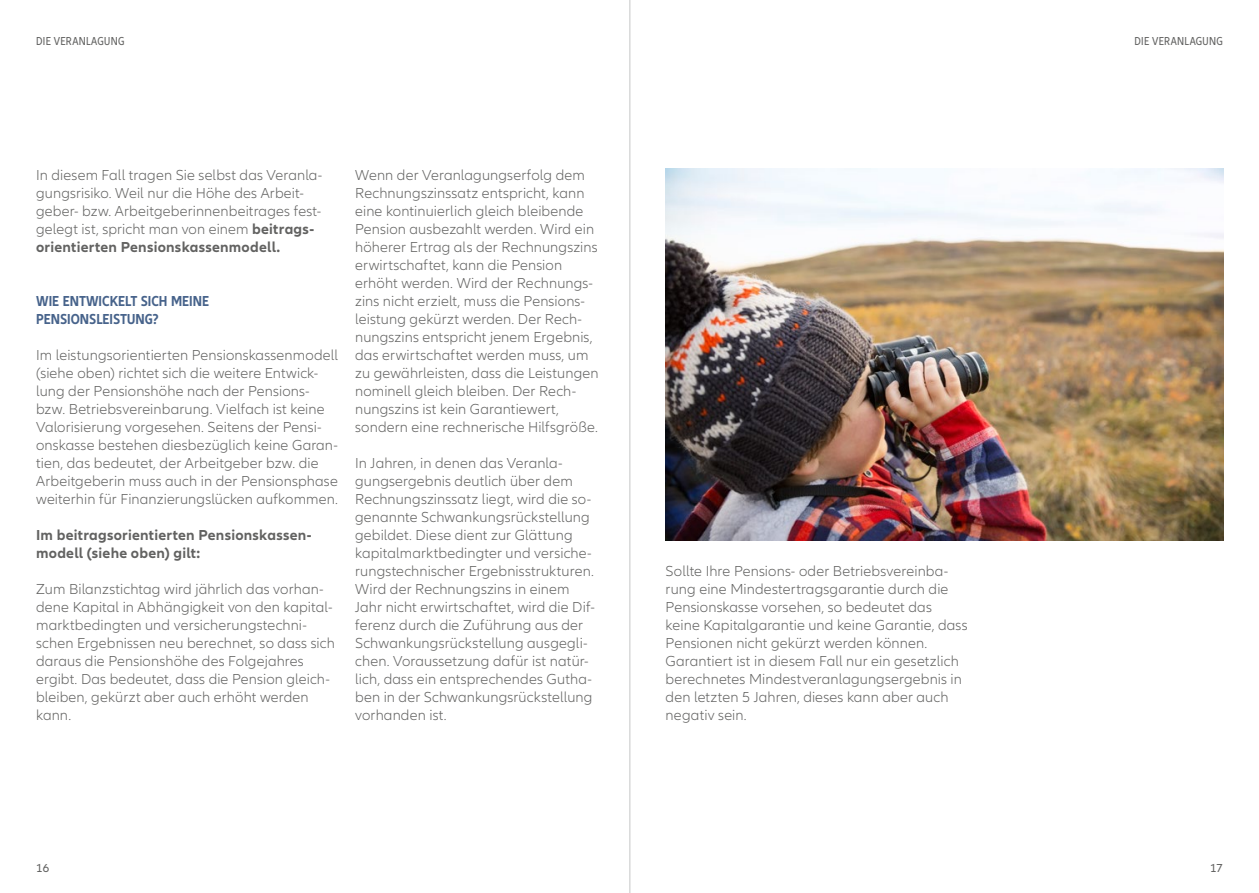
<style>
.page{position:relative;width:1259px;height:893px;background:#fff}
.page>*{position:absolute;margin:0;border:0;box-sizing:border-box;transform-origin:0 0}
.t1{font:300 15px/18px "Allianz Neo";letter-spacing:.01em;color:#626261}
.t2{font:700 15px/18px "Allianz Neo";letter-spacing:.015em;color:#626261}
.t3{font:700 condensed 15px "Allianz Neo";color:#47638b}
.t4{font:condensed 12px "Allianz Neo";letter-spacing:.025em;color:#626261}
.t5{font:12px "Allianz Neo";color:#626261}
.s1{font-weight:700}
</style>
<div class="page">
<img style="left:665px;top:169px;width:558px;height:371px">
<hr style="left:629px;top:0;width:1px;height:893px;background:#c5c6c6">
<p class="t4" style="left:36px;top:34px;width:90px">DIE VERANLAGUNG</p>
<p class="t4" style="left:1134px;top:34px;width:90px">DIE VERANLAGUNG</p>
<p class="t1" style="left:36px;top:167px;width:288px">In diesem Fall tragen Sie selbst das Veranla&shy;gungsrisiko. Weil nur die Höhe des Arbeit&shy;geber- bzw. Arbeitgeberinnenbeitrages fest&shy;gelegt ist, spricht man von einem <span class="s1">beitrags&shy;orientierten Pensionskassenmodell.</span></p>
<p class="t3" style="left:36px;top:292px;width:82px">WIE ENTWICKELT</p>
<p class="t3" style="left:141px;top:292px;width:39px">SICHMEINE</p>
<p class="t3" style="left:36px;top:310px;width:16px">PENSIONSLEISTUNG</p>
<p class="t3" style="left:153px;top:310px;width:7px">?</p>
<p class="t1" style="left:36px;top:347px;width:303px">Im leistungsorientierten Pensionskassenmodell (siehe oben) richtet sich die weitere Entwick&shy;lung der Pensionshöhe nach der Pensions&shy;bzw. Betriebsvereinbarung. Vielfach ist keine Valorisierung vorgesehen. Seitens der Pensi&shy;onskasse bestehen diesbezüglich keine Garan&shy;tien, das bedeutet, der Arbeitgeber bzw. die Arbeitgeberin muss auch in der Pensionsphase weiterhin für Finanzierungslücken aufkommen.</p>
<p class="t2" style="left:36px;top:526px;width:277px">Im beitragsorientierten Pensionskassen&shy;modell (siehe oben) gilt:</p>
<p class="t1" style="left:36px;top:581px;width:300px">Zum Bilanzstichtag wird jährlich das vorhan&shy;dene Kapital in Abhängigkeit von den kapital&shy;marktbedingten und versicherungstechni&shy;schen Ergebnissen neu berechnet, so dass sich daraus die Pensionshöhe des Folgejahres ergibt. Das bedeutet, dass die Pension gleich&shy;bleiben, gekürzt aber auch erhöht werden kann.</p>
<p class="t1" style="left:355px;top:167px;width:245px">Wenn der Veranlagungserfolg dem Rechnungszinssatz entspricht, kann eine kontinuierlich gleich bleibende Pension ausbezahlt werden. Wird ein höherer Ertrag als der Rechnungszins erwirtschaftet, kann die Pension erhöht werden. Wird der Rechnungs&shy;zins nicht erzielt, muss die Pensions&shy;leistung gekürzt werden. Der Rech&shy;nungszins entspricht jenem Ergebnis, das erwirtschaftet werden muss, um zu gewährleisten, dass die Leistungen nominell gleich bleiben. Der Rech&shy;nungszins ist kein Garantiewert, sondern eine rechnerische Hilfsgröße.</p>
<p class="t1" style="left:355px;top:455px;width:241px">In Jahren, in denen das Veranla&shy;gungsergebnis deutlich über dem Rechnungszinssatz liegt, wird die so&shy;genannte Schwankungsrückstellung gebildet. Diese dient zur Glättung kapitalmarktbedingter und versiche&shy;rungstechnischer Ergebnisstrukturen.<br>Wird der Rechnungszins in einem Jahr nicht erwirtschaftet, wird die Dif&shy;ferenz durch die Zuführung aus der Schwankungsrückstellung ausgegli&shy;chen. Voraussetzung dafür ist natür&shy;lich, dass ein entsprechendes Gutha&shy;ben in der Schwankungsrückstellung vorhanden ist.</p>
<p class="t1" style="left:665px;top:563px;width:303px">Sollte Ihre Pensions- oder Betriebsvereinba&shy;rung eine Mindestertragsgarantie durch die Pensionskasse vorsehen, so bedeutet das keine Kapitalgarantie und keine Garantie, dass Pensionen nicht gekürzt werden können.<br>Garantiert ist in diesem Fall nur ein gesetzlich berechnetes Mindestveranlagungsergebnis in den letzten 5 Jahren, dieses kann aber auch negativ sein.</p>
<p class="t5" style="left:36px;top:861px;width:14px">16</p>
<p class="t5" style="left:1210px;top:861px;width:14px">17</p>
</div>
